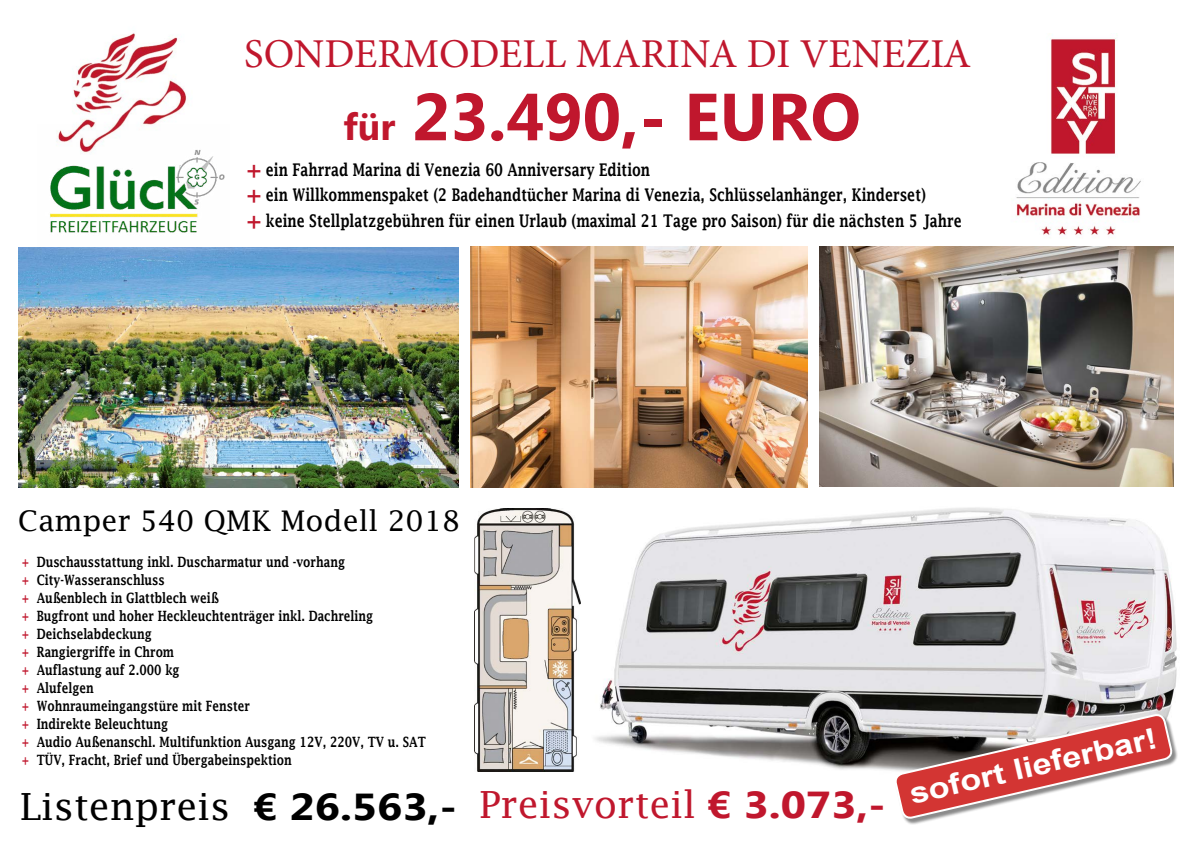
<style>
.page{position:relative;width:1192px;height:842px;background:#fff}
.page>*{position:absolute;margin:0;border:0;box-sizing:border-box;transform-origin:0 0}
.t1{font:700 66.5px "Khmer UI";color:#c0172d}
.t2{font:41px "Minion Pro";color:#c0172d}
.t3{font:37.5px "Lucida Fax";color:#c0172d}
.t4{font:37.5px "Lucida Fax";color:#000}
.t5{font:700 28.8px "Arial";color:#fff;scale:1.19 1}
.t6{font:28.5px "Lucida Fax";color:#000}
.t7{font:600 17.5px/25.8px "Lucida Fax";color:#000;scale:.77 1}
.t8{font:600 14.2px/18px "Lucida Fax";color:#000;scale:.79 1}
.s1{font-size:37.5px}
.s2{font-size:24px;color:#c0172d}
.s3{color:#c0172d}
.s4{font-family:"Khmer UI";font-weight:700}
</style>
<div class="page">
<img style="left:548px;top:487px;width:629px;height:285px">
<img style="left:471px;top:247px;width:337px;height:240px">
<img style="left:73px;top:33px;width:114px;height:92px">
<img style="left:819px;top:247px;width:355px;height:240px">
<img style="left:475px;top:508px;width:105px;height:263px">
<img style="left:18px;top:247px;width:441px;height:240px">
<img style="left:50px;top:125px;width:175px;height:108px">
<svg style="left:894px;top:704px;width:279px;height:121px"></svg>
<img style="left:1016px;top:162px;width:125px;height:73px">
<img style="left:1051px;top:38px;width:66px;height:116px">
<h2 class="t2" style="left:244px;top:26px;width:728px">SONDERMODELL MARINA DI VENEZIA</h2>
<h1 class="t1" style="left:343px;top:79px;width:519px"><span class="s1">für</span> 23.490,- EURO</h1>
<p class="t7" style="left:246px;top:156px;width:931px"><span class="s2">+</span> ein Fahrrad Marina di Venezia 60 Anniversary Edition<br><span class="s2">+</span> ein Willkommenspaket (2 Badehandtücher Marina di Venezia, Schlüsselanhänger, Kinderset)<br><span class="s2">+</span> keine Stellplatzgebühren für einen Urlaub (maximal 21 Tage pro Saison) für die nächsten 5 Jahre</p>
<h3 class="t6" style="left:18px;top:504px;width:444px">Camper 540 QMK Modell 2018</h3>
<p class="t8" style="left:22px;top:553px;width:513px"><span class="s3">+</span> Duschausstattung inkl. Duscharmatur und -vorhang<br><span class="s3">+</span> City-Wasseranschluss<br><span class="s3">+</span> Außenblech in Glattblech weiß<br><span class="s3">+</span> Bugfront und hoher Heckleuchtenträger inkl. Dachreling<br><span class="s3">+</span> Deichselabdeckung<br><span class="s3">+</span> Rangiergriffe in Chrom<br><span class="s3">+</span> Auflastung auf 2.000 kg<br><span class="s3">+</span> Alufelgen<br><span class="s3">+</span> Wohnraumeingangstüre mit Fenster<br><span class="s3">+</span> Indirekte Beleuchtung<br><span class="s3">+</span> Audio Außenanschl. Multifunktion Ausgang 12V, 220V, TV u. SAT <span class="s3">+</span> TÜV, Fracht, Brief und Übergabeinspektion</p>
<h3 class="t4" style="left:20px;top:785px;width:439px">Listenpreis <span class="s4">€ 26.563,-</span></h3>
<h3 class="t3" style="left:479px;top:783px;width:408px">Preisvorteil <span class="s4">€ 3.073,-</span></h3>
<h3 class="t5" style="left:906px;top:775px;width:214px;rotate:-13deg">sofort lieferbar!</h3>
</div>
